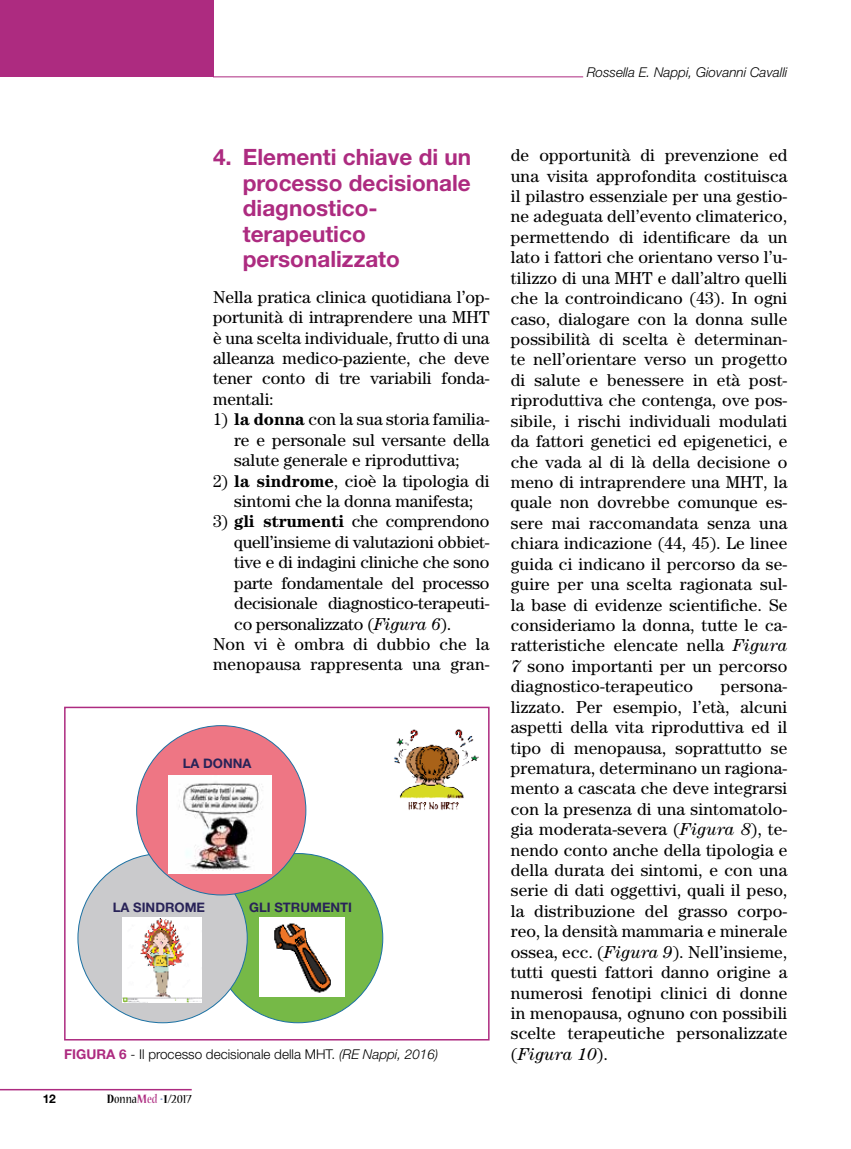
<style>
.page{position:relative;width:851px;height:1149px;background:#fff}
.page>*{position:absolute;margin:0;border:0;box-sizing:border-box;transform-origin:0 0}
.t1{font:700 22.5px/25.5px "Helvetica Neue LT Std";color:#ad2b80}
.t2{font:17.25px/20.4px "Century Std";color:#000;text-align:justify}
.t3{font:italic 17.25px "Century Std";letter-spacing:.01em;color:#000}
.t4{font:300 13.5px "Helvetica Neue LT Std";color:#000}
.t5{font:italic 300 13.5px "Helvetica Neue LT Std";color:#000}
.t6{font:condensed 13.5px "Nueva Std";color:#000;scale:1.1 1}
.t7{font:700 13.05px "Helvetica Neue LT Std";color:#292358}
.t8{font:700 12px "Helvetica Neue LT Std";color:#000}
.s1{font-weight:700}
.s2{font-style:italic}
.s3{font-weight:700;color:#ad2b80}
.s4{font-style:normal}
.s5{color:#ad2b80}
.s6{font-weight:700;color:#8298c7}
</style>
<div class="page">
<div style="left:0;top:0;width:213px;height:77px;background:#ad2b80"></div>
<hr style="left:0;top:1088px;width:192px;height:2px;background:#ad2b80">
<hr style="left:213px;top:76px;width:370px;height:1px;background:#ad2b80">
<div style="left:64px;top:706px;width:425px;height:334px;border:2px solid #ad2b80"></div>
<div style="left:213px;top:853px;width:170px;height:169px;background:#76b947;border-radius:50%"></div>
<div style="left:78px;top:853px;width:169px;height:169px;background:#cacacc;border-radius:50%"></div>
<div style="left:137px;top:725px;width:169px;height:169px;background:#ee7684;border-radius:50%"></div>
<img style="left:259px;top:917px;width:85px;height:79px">
<img style="left:168px;top:775px;width:103px;height:98px">
<img style="left:122px;top:917px;width:79px;height:84px">
<img style="left:394px;top:729px;width:85px;height:81px">
<p class="t5" style="left:586px;top:64px;width:202px">Rossella E. Nappi, Giovanni Cavalli</p>
<h1 class="t1" style="left:243px;top:144px;width:230px;text-indent:-30px">4. Elementi chiave di un processo decisionale diagnostico&shy;terapeutico personalizzato</h1>
<p class="t2" style="left:213px;top:286px;width:278px">Nella pratica clinica quotidiana l’op&shy;portunità di intraprendere una MHT è una scelta individuale, frutto di una alleanza medico-paziente, che deve tener conto di tre variabili fonda&shy;mentali:</p>
<p class="t2" style="left:234px;top:409px;width:257px;text-indent:-21px">1) <span class="s1">la donna</span> con la sua storia familia&shy;re e personale sul versante della salute generale e riproduttiva;</p>
<p class="t2" style="left:213px;top:470px;width:278px;text-align:center">2) <span class="s1">la sindrome</span>, cioè la tipologia di sintomi che la donna manifesta;</p>
<p class="t2" style="left:213px;top:511px;width:278px">3) <span class="s1">gli strumenti</span> che comprendono</p>
<p class="t2" style="left:234px;top:531px;width:257px">quell’insieme di valutazioni obbiet-</p>
<p class="t2" style="left:234px;top:551px;width:257px">tive e di indagini cliniche che sono</p>
<p class="t2" style="left:234px;top:572px;width:257px">parte fondamentale del processo</p>
<p class="t2" style="left:234px;top:592px;width:257px">decisionale diagnostico-terapeuti-</p>
<p class="t2" style="left:234px;top:613px;width:219px">co personalizzato (<span class="s2">Figura 6</span>).</p>
<p class="t2" style="left:213px;top:633px;width:278px">Non vi è ombra di dubbio che la</p>
<p class="t2" style="left:213px;top:653px;width:278px">menopausa rappresenta una gran-</p>
<p class="t7" style="left:183px;top:755px;width:70px">LA DONNA</p>
<p class="t7" style="left:113px;top:899px;width:94px">LA SINDROME</p>
<p class="t7" style="left:249px;top:898px;width:104px">GLI STRUMENTI</p>
<p class="t2" style="left:510px;top:145px;width:278px">de opportunità di prevenzione ed una visita approfondita costituisca il pilastro essenziale per una gestio&shy;ne adeguata dell’evento climaterico, permettendo di identificare da un lato i fattori che orientano verso l’u&shy;tilizzo di una MHT e dall’altro quelli che la controindicano (43). In ogni caso, dialogare con la donna sulle possibilità di scelta è determinan&shy;te nell’orientare verso un progetto di salute e benessere in età post&shy;riproduttiva che contenga, ove pos&shy;sibile, i rischi individuali modulati da fattori genetici ed epigenetici, e che vada al di là della decisione o meno di intraprendere una MHT, la quale non dovrebbe comunque es&shy;sere mai raccomandata senza una chiara indicazione (44, 45). Le linee guida ci indicano il percorso da se&shy;guire per una scelta ragionata sul&shy;la base di evidenze scientifiche. Se consideriamo la donna, tutte le ca&shy;ratteristiche elencate nella <span class="s2">Figura 7</span> sono importanti per un percorso diagnostico-terapeutico</p>
<p class="t2" style="left:510px;top:675px;width:278px;text-indent:210px">persona&shy;lizzato. Per esempio, l’età, alcuni aspetti della vita riproduttiva ed il tipo di menopausa, soprattutto se prematura, determinano un ragiona&shy;mento a cascata che deve integrarsi con la presenza di una sintomatolo&shy;gia moderata-severa (<span class="s2">Figura 8</span>), te&shy;nendo conto anche della tipologia e della durata dei sintomi, e con una serie di dati oggettivi, quali il peso, la distribuzione del grasso corpo&shy;reo, la densità mammaria e minerale ossea, ecc. (<span class="s2">Figura 9</span>). Nell’insieme, tutti questi fattori danno origine a numerosi fenotipi clinici di donne in menopausa, ognuno con possibili scelte terapeutiche personalizzate</p>
<p class="t4" style="left:64px;top:1045px;width:376px"><span class="s3">FIGURA 6</span> - Il processo decisionale della Mht. <span class="s2">(RE Nappi, 2016)</span></p>
<p class="t3" style="left:510px;top:1043px;width:99px"><span class="s4">(</span>Figura 10<span class="s4">).</span></p>
<p class="t8" style="left:43px;top:1090px;width:14px">12</p>
<p class="t6" style="left:107px;top:1092px;width:79px"><span class="s1">D</span>onna<span class="s3">M</span><span class="s5">ed</span><span class="s6">•</span><span class="s1">1</span>/2017</p>
</div>
